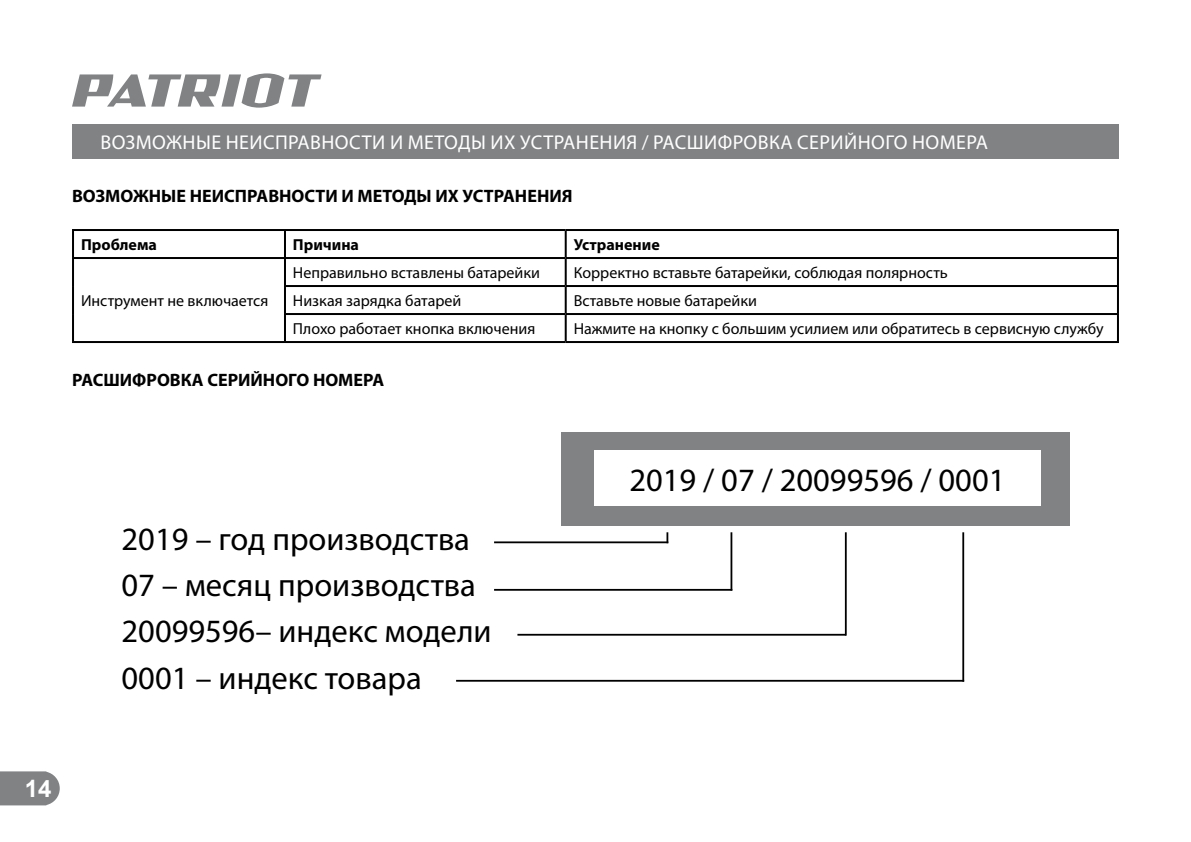
<style>
.page{position:relative;width:1191px;height:842px;background:#fff}
.page>*{position:absolute;margin:0;border:0;box-sizing:border-box;transform-origin:0 0}
.t1{font:32.6px/46.2px "Myriad Pro";color:#000}
.t2{font:700 24px "Arial";color:#fff}
.t3{font:20px "Myriad Pro";letter-spacing:.02em;color:#fff}
.t4{font:700 18px "Myriad Pro";color:#000}
.t5{font:16px "Myriad Pro";color:#000}
.t6{font:700 16px "Myriad Pro";color:#000}
</style>
<div class="page">
<svg style="left:0;top:771px;width:60px;height:34px;background:#898b8d"></svg>
<svg style="left:72px;top:73px;width:249px;height:35px"></svg>
<div style="left:72px;top:124px;width:1047px;height:34px;background:#808284"></div>
<hr style="left:72px;top:229px;width:213px;height:2px;background:#000">
<hr style="left:72px;top:231px;width:2px;height:26px;background:#000">
<hr style="left:285px;top:229px;width:281px;height:2px;background:#000">
<hr style="left:284px;top:231px;width:2px;height:26px;background:#000">
<hr style="left:566px;top:229px;width:553px;height:2px;background:#000">
<hr style="left:565px;top:231px;width:2px;height:26px;background:#000">
<hr style="left:1117px;top:231px;width:2px;height:26px;background:#000">
<hr style="left:72px;top:257px;width:213px;height:2px;background:#000">
<hr style="left:72px;top:259px;width:2px;height:27px;background:#000">
<hr style="left:285px;top:257px;width:281px;height:2px;background:#000">
<hr style="left:284px;top:259px;width:2px;height:26px;background:#000">
<hr style="left:566px;top:257px;width:553px;height:2px;background:#000">
<hr style="left:565px;top:259px;width:2px;height:26px;background:#000">
<hr style="left:1117px;top:259px;width:2px;height:26px;background:#000">
<hr style="left:72px;top:286px;width:2px;height:28px;background:#000">
<hr style="left:284px;top:285px;width:282px;height:2px;background:#000">
<hr style="left:284px;top:287px;width:2px;height:26px;background:#000">
<hr style="left:566px;top:285px;width:553px;height:2px;background:#000">
<hr style="left:565px;top:287px;width:2px;height:26px;background:#000">
<hr style="left:1117px;top:287px;width:2px;height:26px;background:#000">
<hr style="left:72px;top:314px;width:2px;height:27px;background:#000">
<hr style="left:284px;top:313px;width:282px;height:2px;background:#000">
<hr style="left:284px;top:315px;width:2px;height:26px;background:#000">
<hr style="left:566px;top:313px;width:553px;height:2px;background:#000">
<hr style="left:565px;top:315px;width:2px;height:26px;background:#000">
<hr style="left:1117px;top:315px;width:2px;height:26px;background:#000">
<hr style="left:72px;top:341px;width:213px;height:2px;background:#000">
<hr style="left:285px;top:341px;width:281px;height:2px;background:#000">
<hr style="left:566px;top:341px;width:553px;height:2px;background:#000">
<div style="left:561px;top:432px;width:508px;height:94px;background:#808284"></div>
<hr style="left:494px;top:541px;width:174px;height:2px;background:#000">
<hr style="left:494px;top:589px;width:238px;height:2px;background:#000">
<hr style="left:517px;top:634px;width:328px;height:2px;background:#000">
<hr style="left:456px;top:680px;width:508px;height:2px;background:#000">
<div style="left:594px;top:451px;width:447px;height:55px;background:#fff"></div>
<svg style="left:666px;top:532px;width:2px;height:10px"></svg>
<hr style="left:730px;top:532px;width:2px;height:59px;background:#000">
<hr style="left:845px;top:532px;width:1px;height:104px;background:#000">
<hr style="left:962px;top:532px;width:2px;height:150px;background:#000">
<p class="t3" style="left:101px;top:132px;width:889px">ВОЗМОЖНЫЕ НЕИСПРАВНОСТИ И МЕТОДЫ ИХ УСТРАНЕНИЯ / РАСШИФРОВКА СЕРИЙНОГО НОМЕРА</p>
<p class="t4" style="left:72px;top:187px;width:502px">ВОЗМОЖНЫЕ НЕИСПРАВНОСТИ И МЕТОДЫ ИХ УСТРАНЕНИЯ</p>
<p class="t6" style="left:81px;top:237px;width:77px">Проблема</p>
<p class="t6" style="left:293px;top:237px;width:68px">Причина</p>
<p class="t6" style="left:574px;top:237px;width:88px">Устранение</p>
<p class="t5" style="left:81px;top:293px;width:189px">Инструмент не включается</p>
<p class="t5" style="left:293px;top:265px;width:248px">Неправильно вставлены батарейки</p>
<p class="t5" style="left:574px;top:265px;width:375px">Корректно вставьте батарейки, соблюдая полярность</p>
<p class="t5" style="left:293px;top:293px;width:170px">Низкая зарядка батарей</p>
<p class="t5" style="left:574px;top:293px;width:185px">Вставьте новые батарейки</p>
<p class="t5" style="left:293px;top:321px;width:244px">Плохо работает кнопка включения</p>
<p class="t5" style="left:574px;top:321px;width:531px">Нажмите на кнопку с большим усилием или обратитесь в сервисную службу</p>
<p class="t4" style="left:72px;top:371px;width:314px">РАСШИФРОВКА СЕРИЙНОГО НОМЕРА</p>
<h1 class="t1" style="left:122px;top:517px;width:371px">2019 – год производства<br>07 – месяц производства<br>20099596– индекс модели<br>0001 – индекс товара</h1>
<h1 class="t1" style="left:629px;top:458px;width:377px">2019 / 07 / 20099596 / 0001</h1>
<h2 class="t2" style="left:25px;top:775px;width:28px">14</h2>
</div>
